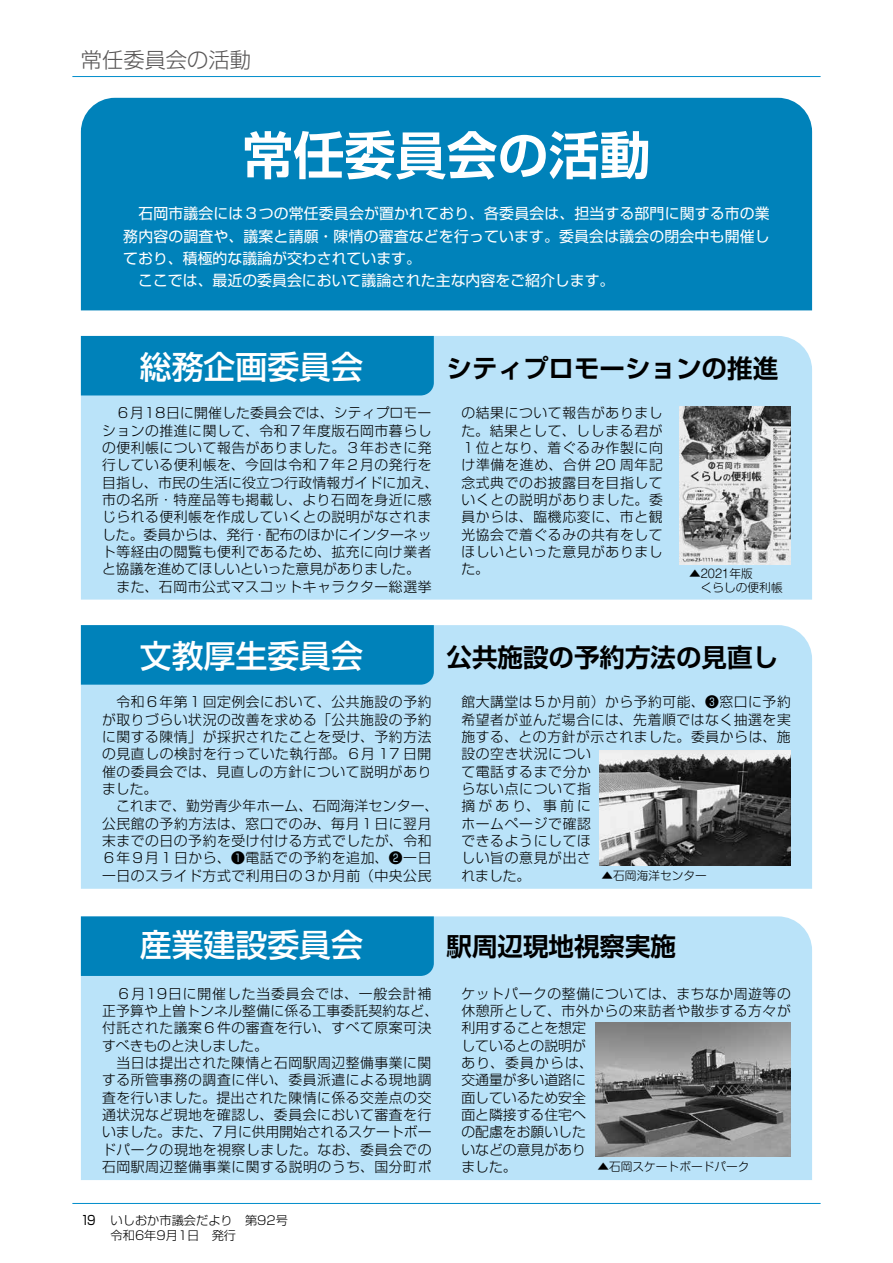
<style>
.page{position:relative;width:893px;height:1263px;background:#fff}
.page>*{position:absolute;margin:0;border:0;box-sizing:border-box;transform-origin:0 0}
.t1{font:700 51px "Shin Go Pro De";color:#fff}
.t2{font:500 31.95px "Shin Go Pro";color:#fff}
.t3{font:700 25.5px "Shin Go Pro De";color:#000}
.t4{font:300 21.3px "Shin Go Pro";color:#595757}
.t5{font:14.85px/22.4px "Shin Go Pro";letter-spacing:.01em;color:#fff}
.t6{font:300 13.8px/17.4px "Shin Go Pro";letter-spacing:.04em;color:#000}
.t7{font:300 13.8px/17.4px "Shin Go Pro";color:#000}
.t8{font:300 13.8px "Shin Go Pro";letter-spacing:.015em;color:#000}
.t9{font:300 13.8px "Shin Go Pro";letter-spacing:.065em;color:#000}
.t10{font:12.75px "Shin Go Pro";color:#000;scale:.87 1}
.t11{font:300 12.15px "Shin Go Pro";color:#000}
.t12{font:300 11.7px/13.8px "Shin M Go Pro";color:#000}
.s1{font-weight:400}
</style>
<div class="page">
<hr style="left:72px;top:76px;width:749px;height:1px;background:#008dcb">
<hr style="left:72px;top:1203px;width:749px;height:1px;background:#008dcb">
<div style="left:81px;top:98px;width:731px;height:212px;background:#0082ba"></div>
<div style="left:81px;top:336px;width:731px;height:264px;background:#bae3f9"></div>
<div style="left:81px;top:336px;width:353px;height:59px;background:#0082ba"></div>
<div style="left:81px;top:625px;width:731px;height:264px;background:#bae3f9"></div>
<div style="left:81px;top:625px;width:353px;height:60px;background:#0082ba"></div>
<div style="left:81px;top:916px;width:731px;height:264px;background:#bae3f9"></div>
<div style="left:81px;top:916px;width:353px;height:60px;background:#0082ba"></div>
<img style="left:680px;top:406px;width:111px;height:158px">
<img style="left:599px;top:750px;width:192px;height:115px">
<img style="left:595px;top:1023px;width:196px;height:133px">
<h3 class="t4" style="left:81px;top:42px;width:172px">常任委員会の活動</h3>
<h1 class="t1" style="left:242px;top:113px;width:410px">常任委員会の活動</h1>
<p class="t5" style="left:123px;top:201px;width:648px">　石岡市議会には３つの常任委員会が置かれており、各委員会は、担当する部門に関する市の業務内容の調査や、議案と請願・陳情の審査などを行っています。委員会は議会の閉会中も開催しており、積極的な議論が交わされています。<br>　ここでは、最近の委員会において議論された主な内容をご紹介します。</p>
<h2 class="t2" style="left:140px;top:340px;width:225px">総務企画委員会</h2>
<p class="t6" style="left:102px;top:403px;width:338px">　６月18日に開催した委員会では、シティプロモーションの推進に関して、令和７年度版石岡市暮らしの便利帳について報告がありました。３年おきに発行している便利帳を、今回は令和７年２月の発行を目指し、市民の生活に役立つ行政情報ガイドに加え、市の名所・特産品等も掲載し、より石岡を身近に感じられる便利帳を作成していくとの説明がなされました。委員からは、発行・配布のほかにインターネット等経由の閲覧も便利であるため、拡充に向け業者と協議を進めてほしいといった意見がありました。<br>　また、石岡市公式マスコットキャラクター総選挙</p>
<h3 class="t3" style="left:446px;top:347px;width:333px">シティプロモーションの推進</h3>
<p class="t6" style="left:461px;top:403px;width:203px;text-align:justify">の結果について報告がありました。結果として、ししまる君が１位となり、着ぐるみ作製に向け準備を進め、合併 20 周年記念式典でのお披露目を目指していくとの説明がありました。委員からは、臨機応変に、市と観光協会で着ぐるみの共有をしてほしいといった意見がありました。</p>
<p class="t12" style="left:689px;top:565px;width:95px">▲2021年版<br>　くらしの便利帳</p>
<h2 class="t2" style="left:140px;top:630px;width:225px">文教厚生委員会</h2>
<p class="t6" style="left:102px;top:692px;width:338px">　令和６年第１回定例会において、公共施設の予約が取りづらい状況の改善を求める「公共施設の予約に関する陳情」が採択されたことを受け、予約方法の見直しの検討を行っていた執行部。６月 17 日開催の委員会では、見直しの方針について説明がありました。<br>　これまで、勤労青少年ホーム、石岡海洋センター、公民館の予約方法は、窓口でのみ、毎月１日に翌月末までの日の予約を受け付ける方式でしたが、令和<br>６年９月１日から、<span class="s1">❶</span>電話での予約を追加、<span class="s1">❷</span>一日一日のスライド方式で利用日の３か月前（中央公民</p>
<h3 class="t3" style="left:446px;top:636px;width:333px">公共施設の予約方法の見直し</h3>
<p class="t6" style="left:461px;top:692px;width:331px">館大講堂は５か月前）から予約可能、<span class="s1">❸</span>窓口に予約希望者が並んだ場合には、先着順ではなく抽選を実施する、との方針が示されました。委員からは、施設の空き状況につい<br>て電話するまで分か<br>らない点について指<br>摘があり、事前に<br>ホームページで確認<br>できるようにしてほ<br>しい旨の意見が出さ<br>れました。</p>
<p class="t12" style="left:602px;top:867px;width:107px">▲石岡海洋センター</p>
<h2 class="t2" style="left:140px;top:919px;width:225px">産業建設委員会</h2>
<p class="t9" style="left:102px;top:982px;width:331px">　６月19日に開催した当委員会では、一般会計補</p>
<p class="t8" style="left:102px;top:999px;width:338px">正予算や上曽トンネル整備に係る工事委託契約など、</p>
<p class="t6" style="left:102px;top:1018px;width:331px">付託された議案６件の審査を行い、すべて原案可決</p>
<p class="t7" style="left:102px;top:1035px;width:167px">すべきものと決しました。</p>
<p class="t6" style="left:102px;top:1052px;width:331px">　当日は提出された陳情と石岡駅周辺整備事業に関</p>
<p class="t6" style="left:102px;top:1070px;width:331px">する所管事務の調査に伴い、委員派遣による現地調</p>
<p class="t6" style="left:102px;top:1087px;width:331px">査を行いました。提出された陳情に係る交差点の交</p>
<p class="t6" style="left:102px;top:1104px;width:331px">通状況など現地を確認し、委員会において審査を行</p>
<p class="t7" style="left:210px;top:1122px;width:223px">７月に供用開始されるスケートボー</p>
<p class="t6" style="left:102px;top:1122px;width:331px">いました。また、<br>ドパークの現地を視察しました。なお、委員会での石岡駅周辺整備事業に関する説明のうち、国分町ポ</p>
<h3 class="t3" style="left:446px;top:925px;width:231px">駅周辺現地視察実施</h3>
<p class="t7" style="left:461px;top:983px;width:331px">ケットパークの整備については、まちなか周遊等の休憩所として、市外からの来訪者や散歩する方々が利用することを想定<br>しているとの説明が<br>あり、委員からは、<br>交通量が多い道路に<br>面しているため安全<br>面と隣接する住宅へ<br>の配慮をお願いした<br>いなどの意見があり<br>ました。</p>
<p class="t12" style="left:597px;top:1158px;width:154px">▲石岡スケートボードパーク</p>
<p class="t10" style="left:81px;top:1210px;width:18px">19</p>
<p class="t11" style="left:111px;top:1210px;width:179px">いしおか市議会だより　第92号</p>
<p class="t11" style="left:111px;top:1225px;width:127px">令和6年9月1日　発行</p>
</div>
